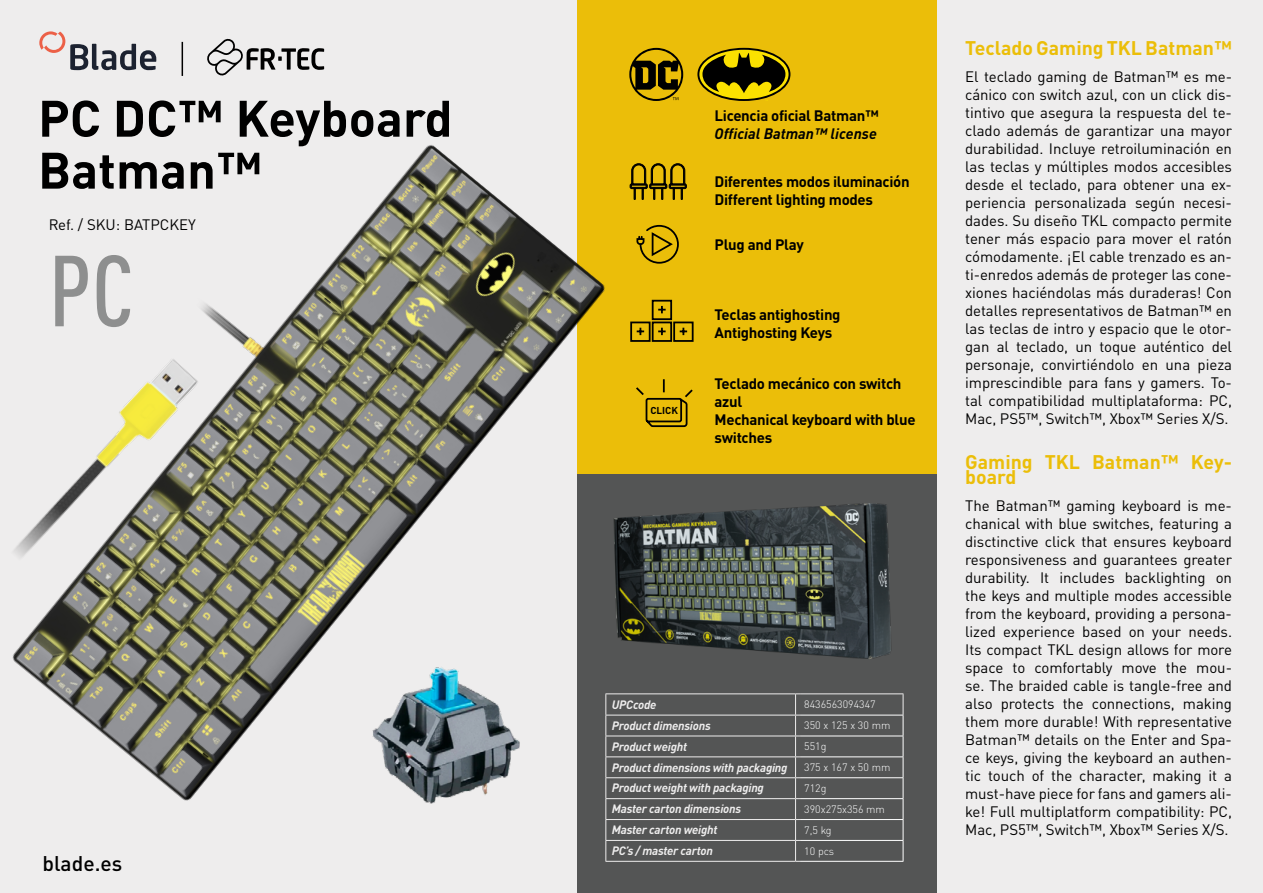
<style>
.page{position:relative;width:1263px;height:893px;background:#eeeded}
.page>*{position:absolute;margin:0;border:0;box-sizing:border-box;transform-origin:0 0}
.t1{font:500 condensed 99px "DIN Pro";color:#8e8f8f}
.t2{font:700 50.4px/51.9px "DIN Pro";color:#000}
.t3{font:500 21px "DIN Pro";color:#000}
.t4{font:700 19.5px/15px "DIN Pro";color:#ebbe09}
.t5{font:15px/18px "DIN Pro";letter-spacing:-.005em;color:#000;text-align:justify}
.t6{font:700 15px/18px "DIN Pro";letter-spacing:-.02em;color:#000}
.t7{font:italic 700 15px "DIN Pro";color:#000}
.t8{font:italic 700 12px "DIN Pro";letter-spacing:-.02em;color:#eeeded}
.t9{font:300 10.65px "DIN Pro";color:#fff}
.t10{font:700 9.9px "DIN Pro";color:#000}
</style>
<div class="page">
<div style="left:577px;top:0;width:359px;height:893px;background:#ebbe09"></div>
<img style="left:12px;top:45px;width:672px;height:756px">
<div style="left:577px;top:474px;width:359px;height:419px;background:#545555"></div>
<hr style="left:605px;top:693px;width:190px;height:1px;background:#eeeded">
<hr style="left:800px;top:693px;width:103px;height:1px;background:#eeeded">
<hr style="left:605px;top:715px;width:190px;height:1px;background:#eeeded">
<hr style="left:605px;top:736px;width:190px;height:1px;background:#eeeded">
<hr style="left:605px;top:756px;width:190px;height:1px;background:#eeeded">
<hr style="left:605px;top:777px;width:190px;height:1px;background:#eeeded">
<hr style="left:605px;top:798px;width:190px;height:1px;background:#eeeded">
<hr style="left:605px;top:819px;width:190px;height:1px;background:#eeeded">
<hr style="left:605px;top:840px;width:190px;height:1px;background:#eeeded">
<svg style="left:605px;top:694px;width:1px;height:167px"></svg>
<hr style="left:605px;top:861px;width:190px;height:1px;background:#eeeded">
<svg style="left:795px;top:693px;width:5px;height:169px"></svg>
<hr style="left:800px;top:715px;width:103px;height:1px;background:#fff">
<hr style="left:800px;top:736px;width:103px;height:1px;background:#fff">
<hr style="left:800px;top:756px;width:103px;height:1px;background:#fff">
<hr style="left:800px;top:777px;width:103px;height:1px;background:#fff">
<hr style="left:800px;top:798px;width:103px;height:1px;background:#fff">
<hr style="left:800px;top:819px;width:103px;height:1px;background:#fff">
<hr style="left:800px;top:840px;width:103px;height:1px;background:#fff">
<svg style="left:903px;top:694px;width:1px;height:167px"></svg>
<hr style="left:800px;top:861px;width:103px;height:1px;background:#fff">
<img style="left:344px;top:644px;width:204px;height:160px">
<svg style="left:206px;top:38px;width:118px;height:38px"></svg>
<svg style="left:39px;top:31px;width:117px;height:39px"></svg>
<hr style="left:182px;top:42px;width:1px;height:34px;background:#000">
<img style="left:12px;top:328px;width:212px;height:255px">
<svg style="left:636px;top:224px;width:44px;height:41px"></svg>
<svg style="left:630px;top:163px;width:57px;height:37px"></svg>
<svg style="left:629px;top:299px;width:65px;height:44px"></svg>
<svg style="left:634px;top:377px;width:59px;height:51px"></svg>
<img style="left:553px;top:451px;width:339px;height:224px">
<svg style="left:629px;top:48px;width:54px;height:53px"></svg>
<svg style="left:699px;top:50px;width:89px;height:51px"></svg>
<h2 class="t2" style="left:38px;top:87px;width:416px">PC DC™ Keyboard<br>Batman™</h2>
<p class="t5" style="left:49px;top:214px;width:149px">Ref. / SKU: BATPCKEY</p>
<h1 class="t1" style="left:49px;top:218px;width:86px">PC</h1>
<h3 class="t3" style="left:42px;top:846px;width:81px">blade.es</h3>
<p class="t6" style="left:714px;top:104px;width:166px">Licencia oficial Batman™</p>
<p class="t7" style="left:714px;top:121px;width:164px">Official Batman™ license</p>
<p class="t10" style="left:650px;top:402px;width:29px">CLICK</p>
<p class="t6" style="left:714px;top:171px;width:197px">Diferentes modos iluminación<br>Different lighting modes</p>
<p class="t6" style="left:714px;top:234px;width:91px">Plug and Play</p>
<p class="t6" style="left:714px;top:304px;width:128px">Teclas antighosting<br>Antighosting Keys</p>
<p class="t6" style="left:714px;top:372px;width:203px">Teclado mecánico con switch azul<br>Mechanical keyboard with blue switches</p>
<p class="t8" style="left:612px;top:694px;width:46px">UPCcode</p>
<p class="t9" style="left:804px;top:696px;width:73px">8436563094347</p>
<p class="t8" style="left:612px;top:716px;width:100px">Product dimensions</p>
<p class="t9" style="left:804px;top:717px;width:88px">350 x 125 x 30 mm</p>
<p class="t8" style="left:612px;top:736px;width:77px">Product weight</p>
<p class="t9" style="left:804px;top:738px;width:24px">551g</p>
<p class="t8" style="left:612px;top:757px;width:177px">Product dimensions with packaging</p>
<p class="t9" style="left:804px;top:759px;width:88px">375 x 167 x 50 mm</p>
<p class="t8" style="left:612px;top:778px;width:154px">Product weight with packaging</p>
<p class="t9" style="left:804px;top:780px;width:24px">712g</p>
<p class="t8" style="left:612px;top:799px;width:131px">Master carton dimensions</p>
<p class="t9" style="left:804px;top:801px;width:82px">390x275x356 mm</p>
<p class="t8" style="left:612px;top:820px;width:107px">Master carton weight</p>
<p class="t9" style="left:804px;top:822px;width:29px">7,5 kg</p>
<p class="t8" style="left:612px;top:841px;width:103px">PC’s / master carton</p>
<p class="t9" style="left:804px;top:843px;width:31px">10 pcs</p>
<h3 class="t4" style="left:965px;top:38px;width:268px">Teclado Gaming TKL Batman™</h3>
<p class="t5" style="left:965px;top:66px;width:268px">El teclado gaming de Batman™ es me&shy;cánico con switch azul, con un click dis&shy;tintivo que asegura la respuesta del te&shy;clado además de garantizar una mayor durabilidad. Incluye retroiluminación en las teclas y múltiples modos accesibles desde el teclado, para obtener una ex&shy;periencia personalizada según necesi&shy;dades. Su diseño TKL compacto permite tener más espacio para mover el ratón cómodamente. ¡El cable trenzado es an&shy;ti-enredos además de proteger las cone&shy;xiones haciéndolas más duraderas! Con detalles representativos de Batman™ en las teclas de intro y espacio que le otor&shy;gan al teclado, un toque auténtico del personaje, convirtiéndolo en una pieza imprescindible para fans y gamers. To&shy;tal compatibilidad multiplataforma: PC, Mac, PS5™, Switch™, Xbox™ Series X/S.</p>
<h3 class="t4" style="left:965px;top:452px;width:268px">Gaming TKL Batman™ Key&shy;board</h3>
<p class="t5" style="left:965px;top:495px;width:268px">The Batman™ gaming keyboard is me&shy;chanical with blue switches, featuring a disctinctive click that ensures keyboard responsiveness and guarantees greater durability. It includes backlighting on the keys and multiple modes accessible from the keyboard, providing a persona&shy;lized experience based on your needs.<br>Its compact TKL design allows for more space to comfortably move the mou&shy;se. The braided cable is tangle-free and also protects the connections, making them more durable! With representative Batman™ details on the Enter and Spa&shy;ce keys, giving the keyboard an authen&shy;tic touch of the character, making it a must-have piece for fans and gamers ali&shy;ke! Full multiplatform compatibility: PC, Mac, PS5™, Switch™, Xbox™ Series X/S.</p>
</div>
